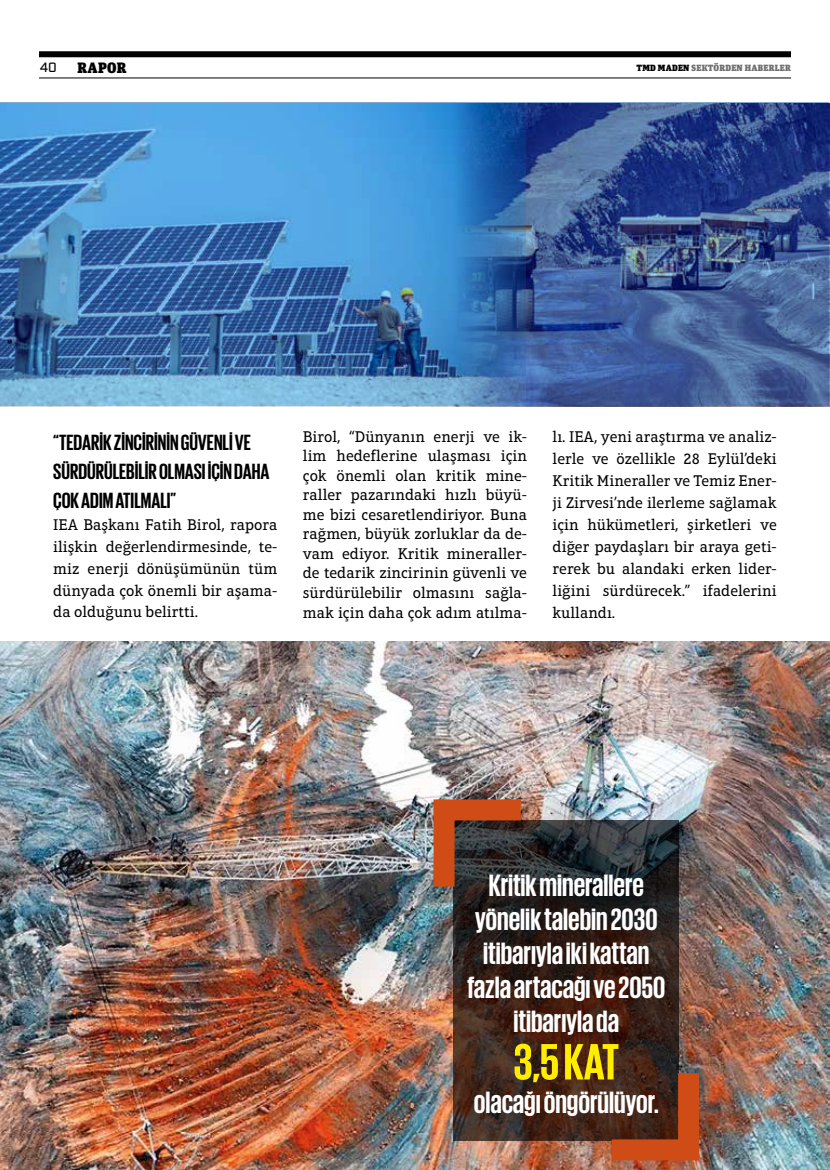
<style>
.page{position:relative;width:830px;height:1170px;background:#fff}
.page>*{position:absolute;margin:0;border:0;box-sizing:border-box;transform-origin:0 0}
.t1{font:700 52.2px "Giorgio Sans";color:#ffed00}
.t2{font:700 31.5px/34px "Giorgio Sans";color:#fff;text-align:center}
.t3{font:700 22.5px/28.8px "Giorgio Sans";color:#000}
.t4{font:15.75px/19.5px "Aptifer Slab LT Pro";color:#000;text-align:justify}
.t5{font:900 15px "Unit Slab Pro";letter-spacing:.02em;color:#000}
.t6{font:500 13.5px "Industry";color:#000}
.t7{font:900 9px "Unit Slab Pro";letter-spacing:.02em;color:#706f6f}
.s1{color:#000}
</style>
<div class="page">
<img style="left:0;top:641px;width:829px;height:528px">
<img style="left:0;top:102px;width:828px;height:304px">
<svg style="left:453px;top:820px;width:225px;height:320px;background:#33221c"></svg>
<img style="left:423px;top:788px;width:118px;height:119px">
<img style="left:590px;top:1052px;width:119px;height:117px">
<div style="left:39px;top:51px;width:751px;height:6px;background:#000"></div>
<hr style="left:39px;top:78px;width:751px;height:1px;background:#000">
<p class="t6" style="left:40px;top:60px;width:19px">40</p>
<p class="t5" style="left:77px;top:57px;width:51px">RAPOR</p>
<p class="t7" style="left:636px;top:61px;width:156px"><span class="s1">TMD MADEN</span> SEKTÖRDEN HABERLER</p>
<h3 class="t3" style="left:53px;top:427px;width:218px">“TEDARIK ZINCIRININ GÜVENLI VE<br>SÜRDÜRÜLEBILIR OLMASI IÇIN DAHA<br>ÇOK ADIM ATILMALI”</h3>
<p class="t4" style="left:53px;top:513px;width:225px;line-height:21.9px">IEA Başkanı Fatih Birol, rapora ilişkin değerlendirmesinde, te&shy;miz enerji dönüşümünün tüm dünyada çok önemli bir aşama&shy;da olduğunu belirtti.</p>
<p class="t4" style="left:303px;top:426px;width:225px">Birol, “Dünyanın enerji ve ik&shy;lim hedeflerine ulaşması için çok önemli olan kritik mine&shy;raller pazarındaki hızlı büyü&shy;me bizi cesaretlendiriyor. Buna rağmen, büyük zorluklar da de&shy;vam ediyor. Kritik mineraller&shy;de tedarik zincirinin güvenli ve sürdürülebilir olmasını sağla&shy;mak için daha çok adım atılma-</p>
<p class="t4" style="left:552px;top:425px;width:225px;line-height:22px">lı. IEA, yeni araştırma ve analiz&shy;lerle ve özellikle 28 Eylül’deki Kritik Mineraller ve Temiz Ener&shy;ji Zirvesi’nde ilerleme sağlamak için hükümetleri, şirketleri ve diğer paydaşları bir araya geti&shy;rerek bu alandaki erken lider&shy;liğini sürdürecek.” ifadelerini kullandı.</p>
<h2 class="t2" style="left:467px;top:866px;width:200px">Kritik minerallere yönelik talebin 2030 itibarıyla iki kattan fazla artacağı ve 2050 itibarıyla da</h2>
<h1 class="t1" style="left:513px;top:1035px;width:107px">3,5 KAT</h1>
<h2 class="t2" style="left:473px;top:1084px;width:186px">olacağı öngörülüyor.</h2>
</div>
